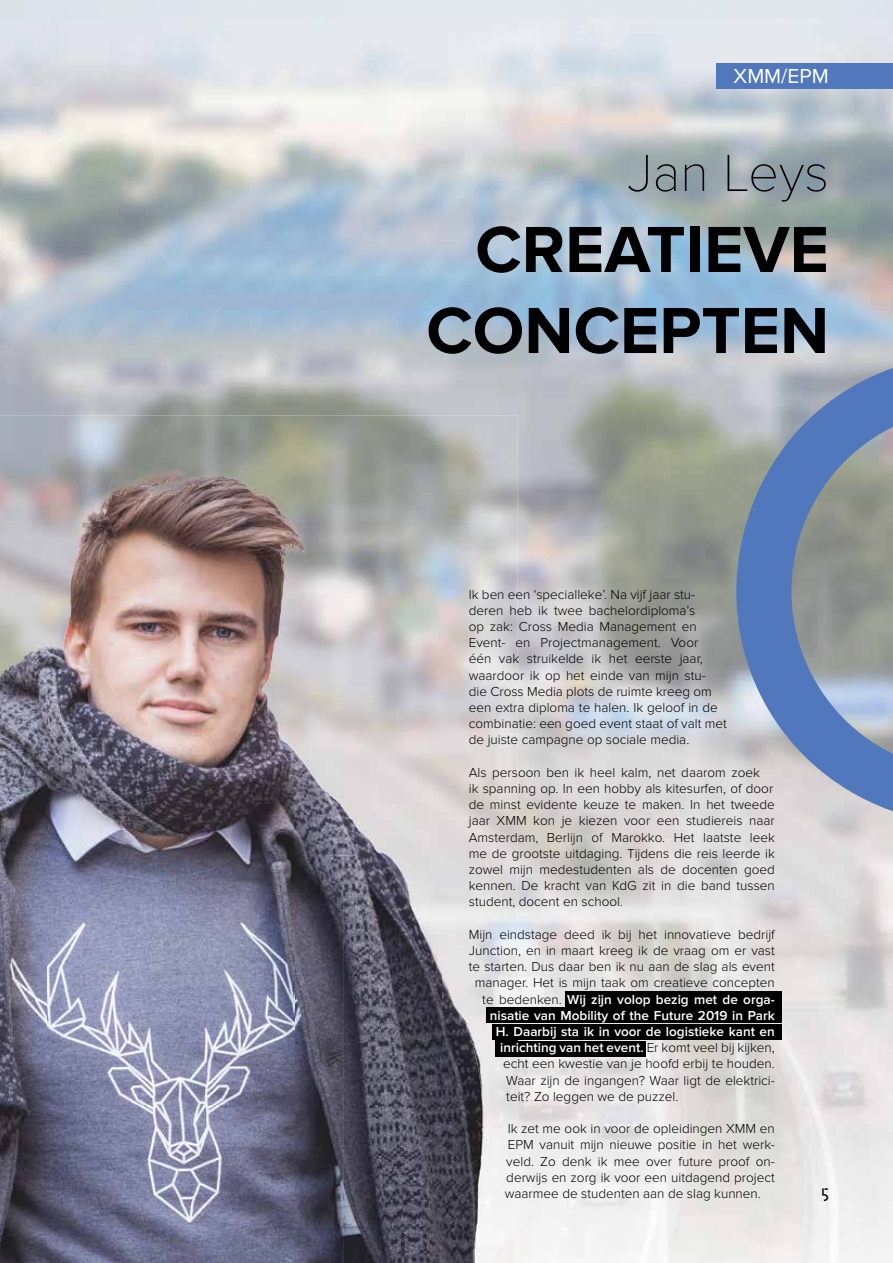
<style>
.page{position:relative;width:893px;height:1263px;background:#fff}
.page>*{position:absolute;margin:0;border:0;box-sizing:border-box;transform-origin:0 0}
.t1{font:700 67.5px/81px "Proxima Nova";color:#000;text-align:right}
.t2{font:100 54px "Proxima Nova";color:#000}
.t3{font:21px "Proxima Nova";color:#fff}
.t4{font:18px "Kd G";color:#000}
.t5{font:300 13.5px/16.2px "Proxima Nova";color:#000}
.t6{font:600 13.5px "Proxima Nova";color:#fff}
.s1{font-weight:300;color:#000}
</style>
<div class="page">
<img style="left:517px;top:433px;width:376px;height:830px">
<img style="left:517px;top:1023px;width:265px;height:1px">
<div style="left:566px;top:991px;width:216px;height:15px;background:#000"></div>
<div style="left:486px;top:1008px;width:296px;height:15px;background:#000"></div>
<div style="left:492px;top:1024px;width:290px;height:15px;background:#000"></div>
<div style="left:495px;top:1041px;width:151px;height:15px;background:#000"></div>
<svg style="left:715px;top:334px;width:178px;height:512px;background:#94a2b6"></svg>
<div style="left:716px;top:63px;width:177px;height:26px;background:#5178bc"></div>
<img style="left:442px;top:945px;width:75px;height:106px">
<img style="left:491px;top:1051px;width:26px;height:212px">
<img style="left:48px;top:476px;width:246px;height:787px">
<img style="left:294px;top:531px;width:10px;height:21px">
<img style="left:0;top:648px;width:48px;height:615px">
<img style="left:294px;top:751px;width:50px;height:512px">
<img style="left:343px;top:809px;width:50px;height:454px">
<img style="left:393px;top:860px;width:49px;height:403px">
<img style="left:442px;top:974px;width:49px;height:289px">
<img style="left:486px;top:1008px;width:31px;height:15px">
<img style="left:492px;top:1024px;width:25px;height:15px">
<h3 class="t3" style="left:734px;top:64px;width:97px">XMM/EPM</h3>
<h2 class="t2" style="left:627px;top:142px;width:203px">Jan Leys</h2>
<h1 class="t1" style="left:426px;top:211px;width:404px">CREATIEVE<br>CONCEPTEN</h1>
<p class="t5" style="left:469px;top:586px;width:259px">Ik ben een ‘specialleke’. Na vijf jaar stu&shy;deren heb ik twee bachelordiploma’s<br>op zak: Cross Media Management en Event- en Projectmanagement. Voor<br>één vak struikelde ik het eerste jaar, waardoor ik op het einde van mijn stu&shy;die Cross Media plots de ruimte kreeg om een extra diploma te halen. Ik geloof in de combinatie: een goed event staat of valt met de juiste campagne op sociale media.</p>
<p class="t5" style="left:469px;top:764px;width:308px">Als persoon ben ik heel kalm, net daarom zoek<br>ik spanning op. In een hobby als kitesurfen, of door de minst evidente keuze te maken. In het tweede jaar XMM kon je kiezen voor een studiereis naar Amsterdam, Berlijn of Marokko. Het laatste leek me de grootste uitdaging. Tijdens die reis leerde ik zowel mijn medestudenten als de docenten goed kennen. De kracht van KdG zit in die band tussen student, docent en school.</p>
<p class="t5" style="left:469px;top:926px;width:307px">Mijn eindstage deed ik bij het innovatieve bedrijf</p>
<p class="t5" style="left:469px;top:943px;width:308px">Junction, en in maart kreeg ik de vraag om er vast</p>
<p class="t5" style="left:469px;top:959px;width:307px">te starten. Dus daar ben ik nu aan de slag als event</p>
<p class="t5" style="left:475px;top:975px;width:301px">manager. Het is mijn taak om creatieve concepten</p>
<p class="t6" style="left:482px;top:991px;width:294px"><span class="s1">te bedenken.</span> Wij zijn volop bezig met de orga-</p>
<p class="t6" style="left:490px;top:1007px;width:287px">nisatie van Mobility of the Future 2019 in Park</p>
<p class="t6" style="left:496px;top:1024px;width:280px">H. Daarbij sta ik in voor de logistieke kant en</p>
<p class="t6" style="left:500px;top:1040px;width:276px">inrichting van het event. <span class="s1">Er komt veel bij kijken,</span></p>
<p class="t5" style="left:503px;top:1056px;width:273px">echt een kwestie van je hoofd erbij te houden.</p>
<p class="t5" style="left:506px;top:1072px;width:270px">Waar zijn de ingangen? Waar ligt de elektrici-</p>
<p class="t5" style="left:506px;top:1088px;width:173px">teit? Zo leggen we de puzzel.</p>
<p class="t5" style="left:505px;top:1121px;width:272px;text-align:justify">Ik zet me ook in voor de opleidingen XMM en EPM vanuit mijn nieuwe positie in het werk&shy;veld. Zo denk ik mee over future proof on&shy;derwijs en zorg ik voor een uitdagend project waarmee de studenten aan de slag kunnen.</p>
<h3 class="t4" style="left:821px;top:1182px;width:10px">5</h3>
</div>
